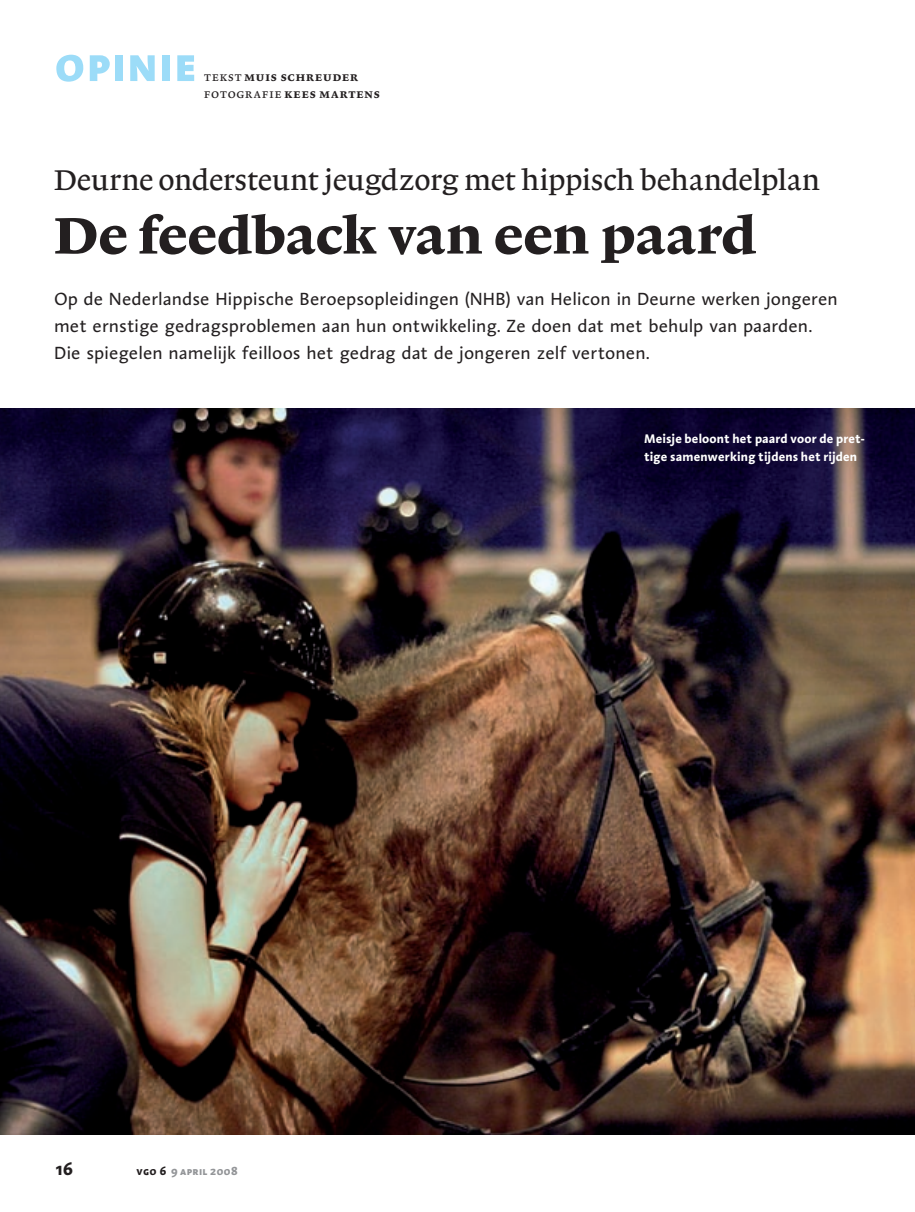
<style>
.page{position:relative;width:915px;height:1212px;background:#fff}
.page>*{position:absolute;margin:0;border:0;box-sizing:border-box;transform-origin:0 0}
.t1{font:54px "Lexicon No 1 Roman E Txt";letter-spacing:-.005em;color:#231f20}
.t2{font:700 52.5px "Linotype Aroma SC";letter-spacing:.015em;color:#9cdcf8}
.t3{font:500 30px "Lexicon No 1 Roman A";letter-spacing:-.01em;color:#231f20}
.t4{font:18px/27px "Linotype Aroma";color:#231f20}
.t5{font:700 18px "Linotype Aroma";color:#231f20}
.t6{font:700 12.75px/17.2px "Linotype Aroma";letter-spacing:.005em;color:#fff}
.t7{font:12.75px/17.2px "Lexicon No 1 Roman D Exp";letter-spacing:.07em;color:#231f20}
.t8{font:700 12px "Linotype Aroma SC";letter-spacing:.025em;color:#939598}
.s1{font-family:"Lexicon No 1 Roman A Exp"}
.s2{color:#231f20}
</style>
<div class="page">
<img style="left:0;top:409px;width:914px;height:725px">
<h2 class="t2" style="left:54px;top:28px;width:144px">opinie</h2>
<p class="t7" style="left:204px;top:68px;width:177px"><span class="s1">tekst</span> muis schreuder <span class="s1">fotografie</span> kees martens</p>
<h3 class="t3" style="left:54px;top:163px;width:767px">Deurne ondersteunt jeugdzorg met hippisch behandelplan</h3>
<h1 class="t1" style="left:54px;top:205px;width:704px">De feedback van een paard</h1>
<p class="t4" style="left:54px;top:285px;width:785px">Op de Nederlandse Hippische Beroepsopleidingen (NHB) van Helicon in Deurne werken jongeren met ernstige gedragsproblemen aan hun ontwikkeling. Ze doen dat met behulp van paarden.<br>Die spiegelen namelijk feilloos het gedrag dat de jongeren zelf vertonen.</p>
<p class="t5" style="left:54px;top:1156px;width:20px">16</p>
<p class="t8" style="left:136px;top:1163px;width:102px"><span class="s2">vgo 6</span> 9 april 2008</p>
<p class="t6" style="left:643px;top:430px;width:222px">Meisje beloont het paard voor de pret&shy;tige samenwerking tijdens het rijden</p>
</div>
